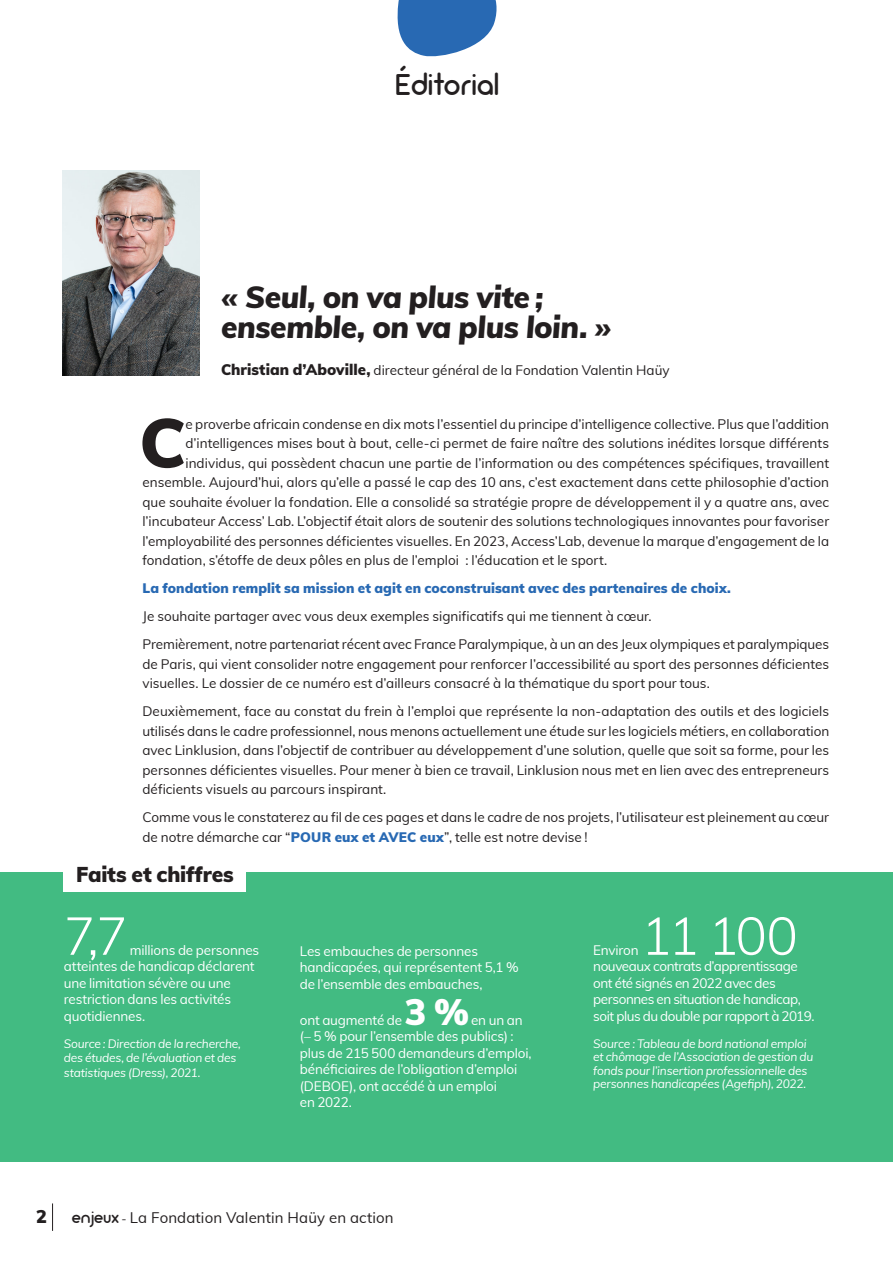
<style>
.page{position:relative;width:893px;height:1263px;background:#fff}
.page>*{position:absolute;margin:0;border:0;box-sizing:border-box;transform-origin:0 0}
.Lettrine_Texte_edito_9pts{font:900 68.25px "Muli";color:#231f20}
.t1{font:300 52.5px "Muli";color:#fff}
.t2{font:900 36px "Muli";color:#fff}
.Exergue_Edito_20pts{font:italic 900 30px/30px "Muli";letter-spacing:-.015em;color:#231f20}
.t3{font:30px "Arciform";letter-spacing:.01em;color:#231f20}
.t4{font:900 21px "Muli";letter-spacing:-.01em;color:#231f20}
.t5{font:900 18px "Muli";color:#231f20}
.t6{font:15px "Muli";letter-spacing:.005em;color:#231f20}
.Lettrine_Texte_edito_9pts-2{font:13.5px/19.5px "Muli";color:#231f20;text-align:justify}
.t7{font:13.5px/16.5px "Muli";letter-spacing:-.015em;color:#fff}
.Lettrine_Texte_edito_9pts-3{font:900 13.5px "Muli";letter-spacing:.005em;color:#2869b3}
.Fonction_9pts{font:13.5px "Muli";color:#231f20}
.t8{font:italic 12px/13.5px "Muli";letter-spacing:-.015em;color:#fff}
.s1{font-weight:900;font-size:15px}
.s2{font-weight:900;color:#2869b3}
.s3{font-family:"Arciform";font-size:16.5px}
.s4{font-size:12px}
</style>
<div class="page">
<svg style="left:52px;top:1203px;width:1px;height:28px"></svg>
<div style="left:0;top:872px;width:893px;height:289px;background:#42bb82"></div>
<div style="left:64px;top:861px;width:182px;height:31px;background:#fff"></div>
<img style="left:63px;top:170px;width:137px;height:205px">
<svg style="left:397px;top:0;width:100px;height:57px"></svg>
<p class="t3" style="left:395px;top:65px;width:105px">Éditorial</p>
<p class="Exergue_Edito_20pts" style="left:221px;top:281px;width:392px">« Seul, on va plus vite ; ensemble, on va plus loin. »</p>
<p class="Fonction_9pts" style="left:221px;top:360px;width:450px"><span class="s1">Christian d’Aboville,</span> directeur général de la Fondation Valentin Haüy</p>
<p class="Lettrine_Texte_edito_9pts" style="left:139px;top:393px;width:48px">C</p>
<p class="Lettrine_Texte_edito_9pts-2" style="left:185px;top:413px;width:645px">e proverbe africain condense en dix mots l’essentiel du principe d’intelligence collective. Plus que l’addition</p>
<p class="Lettrine_Texte_edito_9pts-2" style="left:185px;top:433px;width:645px">d’intelligences mises bout à bout, celle-ci permet de faire naître des solutions inédites lorsque différents</p>
<p class="Lettrine_Texte_edito_9pts-2" style="left:185px;top:452px;width:645px">individus, qui possèdent chacun une partie de l’information ou des compétences spécifiques, travaillent</p>
<p class="Lettrine_Texte_edito_9pts-2" style="left:142px;top:472px;width:688px">ensemble. Aujourd’hui, alors qu’elle a passé le cap des 10 ans, c’est exactement dans cette philosophie d’action</p>
<p class="Lettrine_Texte_edito_9pts-2" style="left:142px;top:491px;width:688px">que souhaite évoluer la fondation. Elle a consolidé sa stratégie propre de développement il y a quatre ans, avec</p>
<p class="Lettrine_Texte_edito_9pts-2" style="left:142px;top:511px;width:688px">l’incubateur Access’ Lab. L’objectif était alors de soutenir des solutions technologiques innovantes pour favoriser</p>
<p class="Lettrine_Texte_edito_9pts-2" style="left:142px;top:530px;width:688px">l’employabilité des personnes déficientes visuelles. En 2023, Access’Lab, devenue la marque d’engagement de la</p>
<p class="Lettrine_Texte_edito_9pts-2" style="left:142px;top:550px;width:466px">fondation, s’étoffe de deux pôles en plus de l’emploi : l’éducation et le sport.</p>
<p class="Lettrine_Texte_edito_9pts-3" style="left:142px;top:578px;width:590px">La fondation remplit sa mission et agit en coconstruisant avec des partenaires de choix.</p>
<p class="Lettrine_Texte_edito_9pts-2" style="left:142px;top:606px;width:511px">Je souhaite partager avec vous deux exemples significatifs qui me tiennent à cœur.</p>
<p class="Lettrine_Texte_edito_9pts-2" style="left:142px;top:634px;width:688px">Premièrement, notre partenariat récent avec France Paralympique, à un an des Jeux olympiques et paralympiques de Paris, qui vient consolider notre engagement pour renforcer l’accessibilité au sport des personnes déficientes visuelles. Le dossier de ce numéro est d’ailleurs consacré à la thématique du sport pour tous.</p>
<p class="Lettrine_Texte_edito_9pts-2" style="left:142px;top:701px;width:688px">Deuxièmement, face au constat du frein à l’emploi que représente la non-adaptation des outils et des logiciels utilisés dans le cadre professionnel, nous menons actuellement une étude sur les logiciels métiers, en collaboration avec Linklusion, dans l’objectif de contribuer au développement d’une solution, quelle que soit sa forme, pour les personnes déficientes visuelles. Pour mener à bien ce travail, Linklusion nous met en lien avec des entrepreneurs déficients visuels au parcours inspirant.</p>
<p class="Lettrine_Texte_edito_9pts-2" style="left:142px;top:807px;width:688px">Comme vous le constaterez au fil de ces pages et dans le cadre de nos projets, l’utilisateur est pleinement au cœur de notre démarche car “<span class="s2">POUR eux et AVEC eux</span>”, telle est notre devise !</p>
<p class="t4" style="left:76px;top:859px;width:159px">Faits et chiffres</p>
<p class="t1" style="left:64px;top:898px;width:65px">7,7</p>
<p class="t7" style="left:64px;top:941px;width:197px;text-indent:66px">millions de personnes atteintes de handicap déclarent une limitation sévère ou une restriction dans les activités quotidiennes.</p>
<p class="t8" style="left:64px;top:1036px;width:179px;line-height:14.4px">Source : Direction de la recherche, des études, de l’évaluation et des statistiques (Dress), 2021.</p>
<p class="t7" style="left:300px;top:942px;width:221px">Les embauches de personnes handicapées, qui représentent 5,1 % de l’ensemble des embauches,</p>
<p class="t7" style="left:300px;top:1011px;width:104px">ont augmenté de</p>
<p class="t2" style="left:405px;top:985px;width:66px">3%</p>
<p class="t7" style="left:300px;top:1011px;width:233px;text-indent:171px">en un an (– 5 % pour l’ensemble des publics) : plus de 215 500 demandeurs d’emploi, bénéficiaires de l’obligation d’emploi (DEBOE), ont accédé à un emploi<br>en 2022.</p>
<h3 class="t5" style="left:36px;top:1204px;width:12px">2</h3>
<p class="t6" style="left:72px;top:1207px;width:323px"><span class="s3">enjeux</span> <span class="s4">-</span> La Fondation Valentin Haüy en action</p>
<p class="t1" style="left:641px;top:898px;width:158px">11 100</p>
<p class="t7" style="left:593px;top:957px;width:223px">nouveaux contrats d’apprentissage ont été signés en 2022 avec des personnes en situation de handicap, soit plus du double par rapport à 2019.</p>
<p class="t8" style="left:593px;top:1036px;width:222px">Source : Tableau de bord national emploi et chômage de l’Association de gestion du fonds pour l’insertion professionnelle des personnes handicapées (Agefiph), 2022.</p>
<p class="t7" style="left:593px;top:941px;width:47px">Environ</p>
</div>
